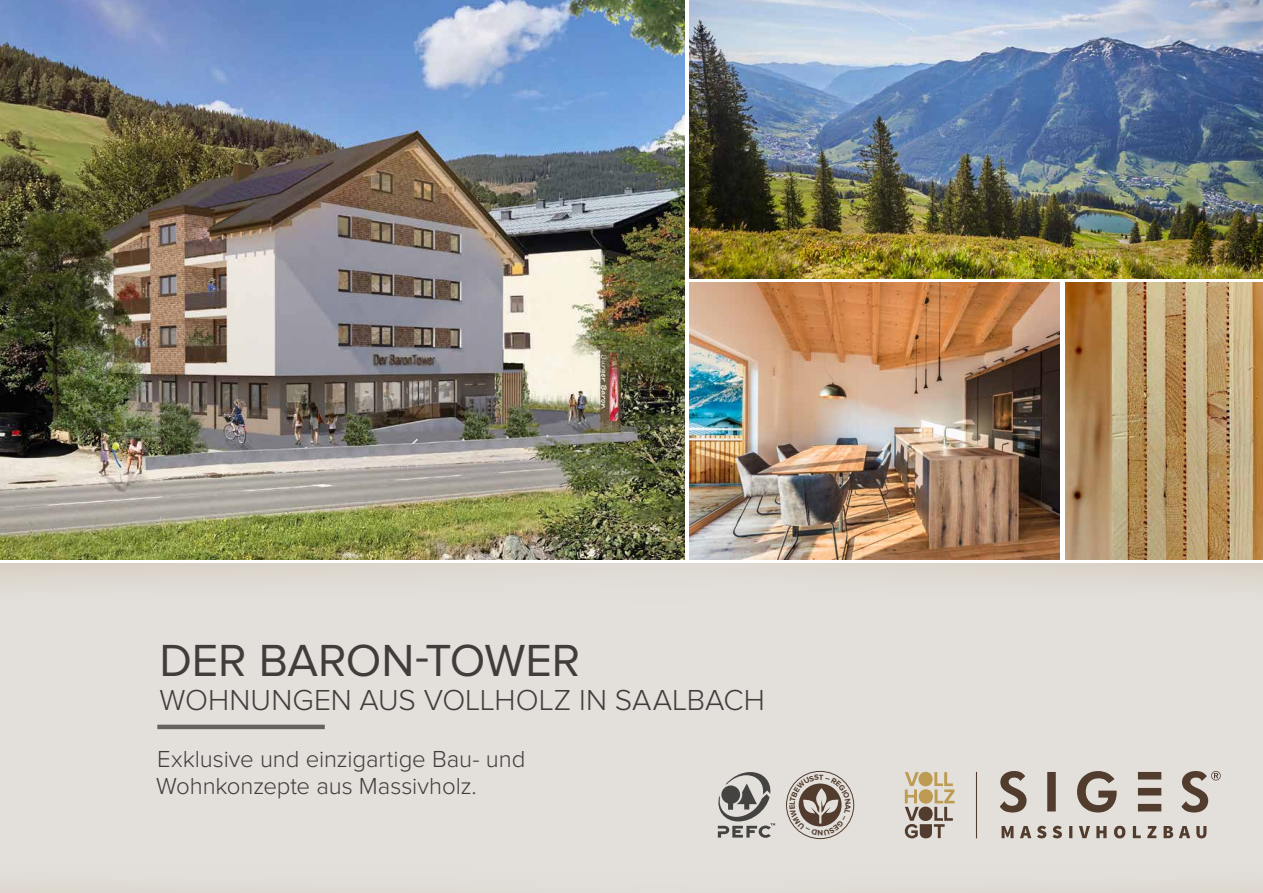
<style>
.page{position:relative;width:1263px;height:893px;background:#fff}
.page>*{position:absolute;margin:0;border:0;box-sizing:border-box;transform-origin:0 0}
.t1{font:46.65px "Proxima Nova";letter-spacing:-.005em;color:#413d3a}
.t2{font:300 30px "Proxima Nova";letter-spacing:.005em;color:#413d3a}
.t3{font:300 24px/27px "Proxima Nova";letter-spacing:-.005em;color:#413d3a}
</style>
<div class="page">
<div style="left:0;top:563px;width:1263px;height:330px;background:#e3e0dc"></div>
<div style="left:0;top:564px;width:1263px;height:90px;background:linear-gradient(to right,#e1ded9,#e2ded9)"></div>
<img style="left:0;top:0;width:685px;height:559px">
<img style="left:1065px;top:283px;width:198px;height:276px">
<svg style="left:718px;top:772px;width:57px;height:66px"></svg>
<div style="left:786px;top:771px;width:68px;height:68px;border:1px solid #513c2d;border-radius:50%"></div>
<svg style="left:905px;top:771px;width:316px;height:67px"></svg>
<img style="left:689px;top:0;width:574px;height:278px">
<img style="left:690px;top:283px;width:370px;height:276px">
<hr style="left:157px;top:725px;width:168px;height:4px;background:#67615f">
<svg style="left:789px;top:774px;width:62px;height:62px"></svg>
<p class="t1" style="left:159px;top:639px;width:422px">DER BARON-TOWER</p>
<p class="t2" style="left:159px;top:686px;width:607px">WOHNUNGEN AUS VOLLHOLZ IN SAALBACH</p>
<p class="t3" style="left:156px;top:746px;width:371px">Exklusive und einzigartige Bau- und<br>Wohnkonzepte aus Massivholz.</p>
</div>
